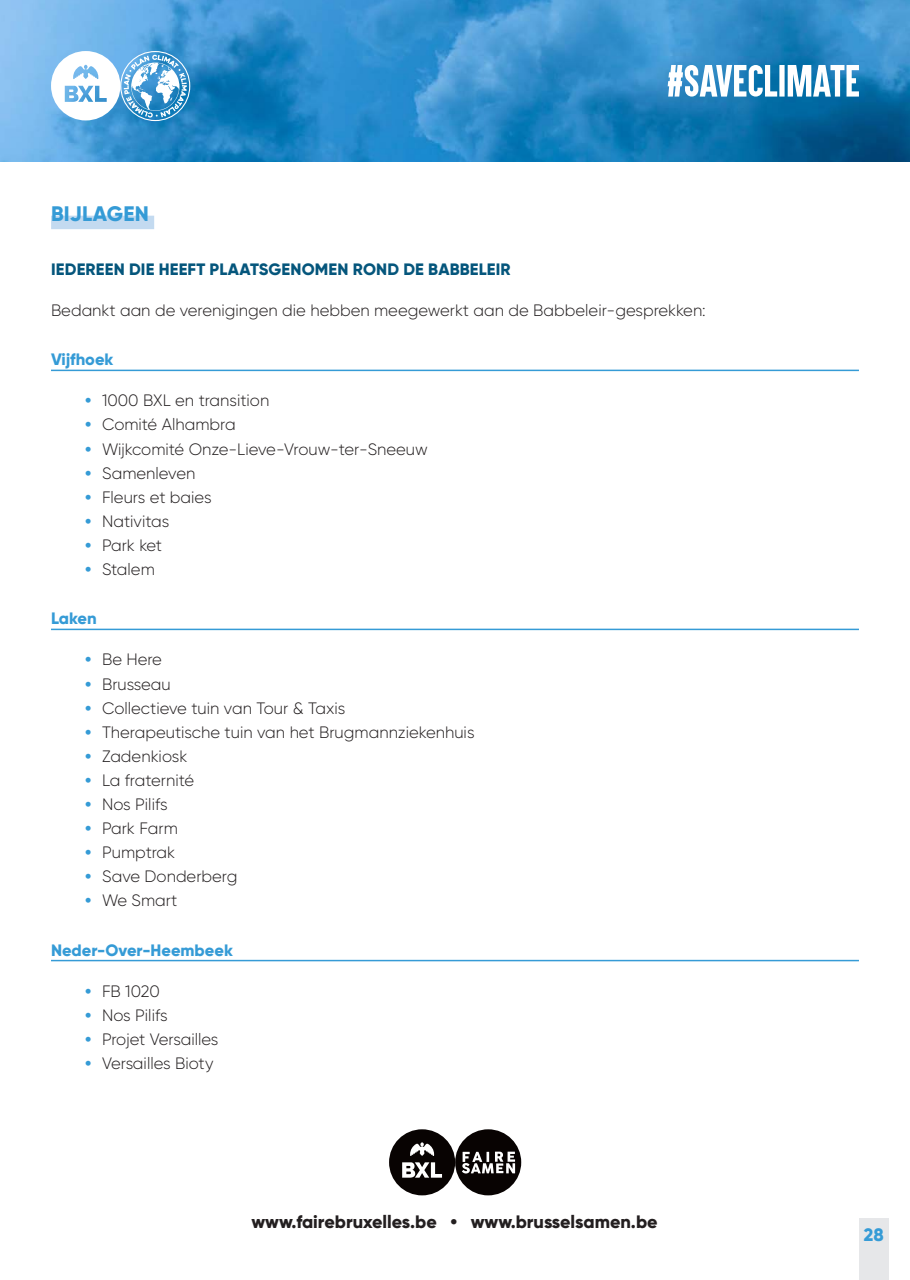
<style>
.page{position:relative;width:910px;height:1280px;background:#fff}
.page>*{position:absolute;margin:0;border:0;box-sizing:border-box;transform-origin:0 0}
.Titres__mep{font:800 21px "Gilroy";letter-spacing:.01em;color:#359bd6}
.t1{font:800 18px "Gilroy";color:#231f20}
.t2{font:800 18px "Gilroy";color:#359bd6}
.Texte{font:300 16.5px "Gilroy";color:#231f20}
.Sous-titres_1{font:800 16.5px "Gilroy";letter-spacing:.01em;color:#05567c}
.Sous-titres_2{font:800 16.5px "Gilroy";color:#359bd6}
.s1{font-weight:800;color:#359bd6}
</style>
<div class="page">
<img style="left:0;top:0;width:910px;height:162px">
<svg style="left:668px;top:65px;width:191px;height:32px"></svg>
<svg style="left:51px;top:51px;width:139px;height:70px"></svg>
<svg style="left:389px;top:1129px;width:132px;height:66px"></svg>
<div style="left:859px;top:1218px;width:30px;height:62px;background:#e6e7e9"></div>
<div style="left:51px;top:216px;width:103px;height:13px;background:#c3daf0"></div>
<hr style="left:51px;top:370px;width:808px;height:1px;background:#359bd6">
<hr style="left:51px;top:629px;width:808px;height:1px;background:#359bd6">
<hr style="left:51px;top:960px;width:808px;height:1px;background:#359bd6">
<p class="Titres__mep" style="left:51px;top:200px;width:99px">BIJLAGEN</p>
<p class="Sous-titres_1" style="left:51px;top:259px;width:461px">IEDEREEN DIE HEEFT PLAATSGENOMEN ROND DE BABBELEIR</p>
<p class="Texte" style="left:51px;top:300px;width:656px">Bedankt aan de verenigingen die hebben meegewerkt aan de Babbeleir-gesprekken:</p>
<p class="Sous-titres_2" style="left:51px;top:349px;width:64px">Vijfhoek</p>
<p class="Texte" style="left:85px;top:391px;width:186px"><span class="s1">•</span> 1000 BXL en transition</p>
<p class="Texte" style="left:85px;top:415px;width:152px"><span class="s1">•</span> Comité Alhambra</p>
<p class="Texte" style="left:85px;top:439px;width:344px"><span class="s1">•</span> Wijkcomité Onze-Lieve-Vrouw-ter-Sneeuw</p>
<p class="Texte" style="left:85px;top:463px;width:112px"><span class="s1">•</span> Samenleven</p>
<p class="Texte" style="left:85px;top:487px;width:128px"><span class="s1">•</span> Fleurs et baies</p>
<p class="Texte" style="left:85px;top:511px;width:86px"><span class="s1">•</span> Nativitas</p>
<p class="Texte" style="left:85px;top:535px;width:79px"><span class="s1">•</span> Park ket</p>
<p class="Texte" style="left:85px;top:559px;width:71px"><span class="s1">•</span> Stalem</p>
<p class="Sous-titres_2" style="left:51px;top:608px;width:47px">Laken</p>
<p class="Texte" style="left:85px;top:650px;width:78px"><span class="s1">•</span> Be Here</p>
<p class="Texte" style="left:85px;top:674px;width:87px"><span class="s1">•</span> Brusseau</p>
<p class="Texte" style="left:85px;top:698px;width:262px"><span class="s1">•</span> Collectieve tuin van Tour &amp; Taxis</p>
<p class="Texte" style="left:85px;top:722px;width:391px"><span class="s1">•</span> Therapeutische tuin van het Brugmannziekenhuis</p>
<p class="Texte" style="left:85px;top:746px;width:104px"><span class="s1">•</span> Zadenkiosk</p>
<p class="Texte" style="left:85px;top:770px;width:111px"><span class="s1">•</span> La fraternité</p>
<p class="Texte" style="left:85px;top:794px;width:84px"><span class="s1">•</span> Nos Pilifs</p>
<p class="Texte" style="left:85px;top:818px;width:94px"><span class="s1">•</span> Park Farm</p>
<p class="Texte" style="left:85px;top:842px;width:92px"><span class="s1">•</span> Pumptrak</p>
<p class="Texte" style="left:85px;top:866px;width:154px"><span class="s1">•</span> Save Donderberg</p>
<p class="Texte" style="left:85px;top:890px;width:94px"><span class="s1">•</span> We Smart</p>
<p class="Sous-titres_2" style="left:51px;top:939px;width:183px">Neder-Over-Heembeek</p>
<p class="Texte" style="left:85px;top:981px;width:76px"><span class="s1">•</span> FB 1020</p>
<p class="Texte" style="left:85px;top:1005px;width:84px"><span class="s1">•</span> Nos Pilifs</p>
<p class="Texte" style="left:85px;top:1029px;width:135px"><span class="s1">•</span> Projet Versailles</p>
<p class="Texte" style="left:85px;top:1053px;width:130px"><span class="s1">•</span> Versailles Bioty</p>
<p class="t1" style="left:251px;top:1210px;width:408px">www.fairebruxelles.be • www.brusselsamen.be</p>
<p class="t2" style="left:864px;top:1223px;width:21px">28</p>
</div>
